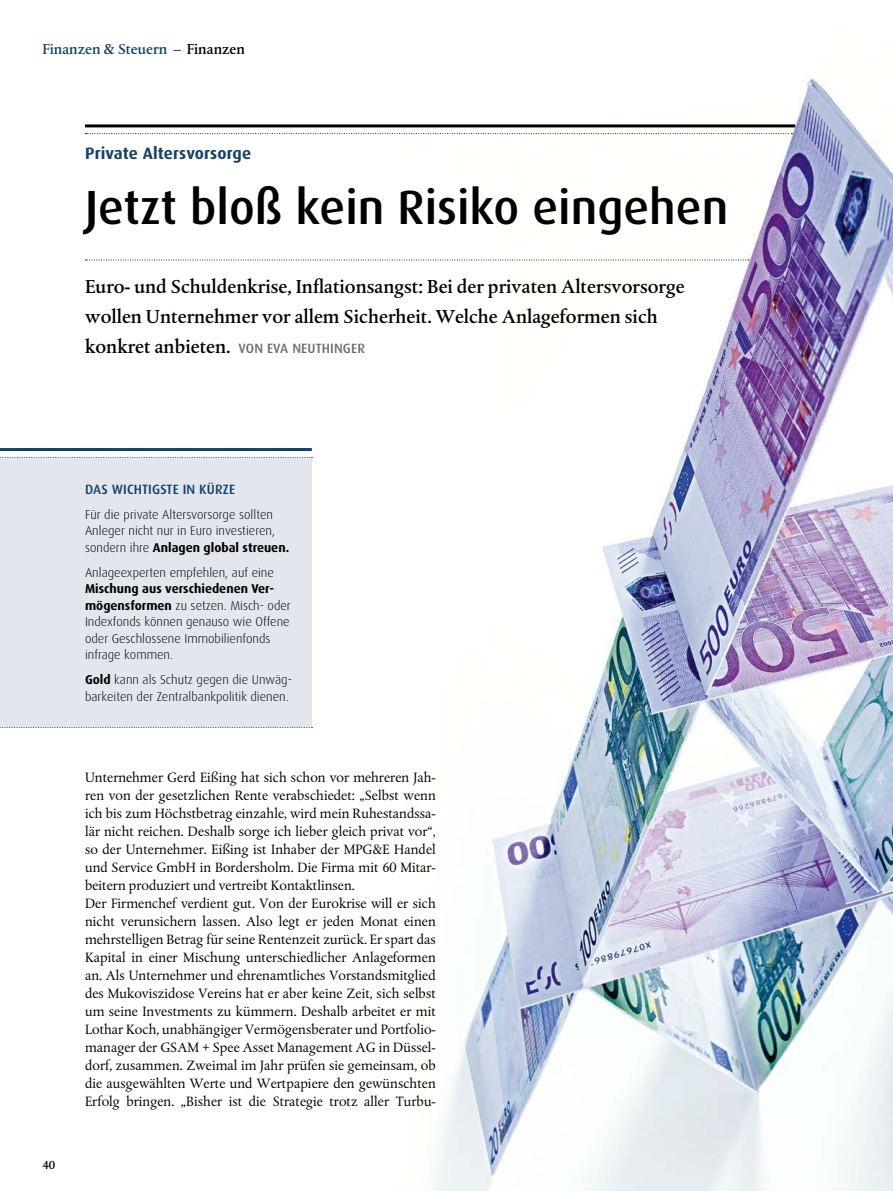
<style>
.page{position:relative;width:893px;height:1191px;background:#fff}
.page>*{position:absolute;margin:0;border:0;box-sizing:border-box;transform-origin:0 0}
.t1{font:500 48px "Dax";color:#000}
.t2{font:19.5px/30px "DTL Albertina T Medium";color:#000}
.t3{font:700 16.5px "Dax";letter-spacing:.01em;color:#124269}
.t4{font:15px "DTL Albertina T Medium";color:#124269}
.t5{font:14.25px/18px "DTL Albertina T";color:#000}
.t6{font:500 13.5px "Dax";letter-spacing:.01em;color:#124269}
.t7{font:300 12.75px/16.5px "Dax";color:#000}
.t8{font:12px "DTL Albertina T Medium";color:#000}
.s1{color:#000}
.s2{font-family:"Dax";font-weight:500;font-size:13.5px;color:#6e6e6e}
.s3{font-weight:700}
</style>
<div class="page">
<img style="left:395px;top:78px;width:498px;height:1113px">
<svg style="left:85px;top:260px;width:664px;height:1px"></svg>
<hr style="left:85px;top:124px;width:710px;height:3px;background:#000">
<svg style="left:85px;top:133px;width:707px;height:1px"></svg>
<div style="left:0;top:457px;width:312px;height:271px;background:#e4e6ed"></div>
<hr style="left:0;top:448px;width:312px;height:3px;background:#124269">
<svg style="left:0;top:457px;width:312px;height:1px"></svg>
<svg style="left:0;top:727px;width:312px;height:1px"></svg>
<p class="t4" style="left:43px;top:40px;width:204px">Finanzen &amp; Steuern – <span class="s1">Finanzen</span></p>
<p class="t3" style="left:85px;top:143px;width:168px">Private Altersvorsorge</p>
<h1 class="t1" style="left:85px;top:179px;width:645px">JETZT BLOß KEIN RISIKO EINGEHEN</h1>
<h2 class="t2" style="left:85px;top:271px;width:601px">Euro- und Schuldenkrise, Inflationsangst: Bei der privaten Altersvorsorge wollen Unternehmer vor allem Sicherheit. Welche Anlageformen sich konkret anbieten. <span class="s2">VON EVA NE UTHINGER</span></h2>
<p class="t6" style="left:85px;top:481px;width:150px">DAS WICHTIGSTE IN KÜRZE</p>
<p class="t7" style="left:85px;top:506px;width:206px">Für die private Altersvorsorge sollten<br>Anleger nicht nur in Euro investieren, sondern ihre <span class="s3">Anlagen global streuen.</span></p>
<p class="t7" style="left:85px;top:564px;width:190px">Anlageexperten empfehlen, auf eine</p>
<p class="t7" style="left:85px;top:580px;width:207px"><span class="s3">Mischung aus verschiedenen Ver&shy;mögensformen</span> zu setzen. Misch- oder<br>Indexfonds können genauso wie Offene oder Geschlossene Immobilienfonds infrage kommen.</p>
<p class="t7" style="left:85px;top:671px;width:208px"><span class="s3">Gold</span> kann als Schutz gegen die Unwäg&shy;barkeiten der Zentralbankpolitik dienen.</p>
<p class="t8" style="left:43px;top:1157px;width:14px">40</p>
<p class="t5" style="left:85px;top:768px;width:352px">Unternehmer Gerd Eißing hat sich schon vor mehreren Jah&shy;ren von der gesetzlichen Rente verabschiedet: „Selbst wenn ich bis zum Höchstbetrag einzahle, wird mein Ruhestandssa&shy;lär nicht reichen. Deshalb sorge ich lieber gleich privat vor“, so der Unternehmer. Eißing ist Inhaber der MPG&amp;E Handel und Service GmbH in Bordersholm. Die Firma mit 60 Mitar&shy;beitern produziert und vertreibt Kontaktlinsen.<br>Der Firmenchef verdient gut. Von der Eurokrise will er sich nicht verunsichern lassen. Also legt er jeden Monat einen mehrstelligen Betrag für seine Rentenzeit zurück. Er spart das Kapital in einer Mischung unterschiedlicher Anlageformen an. Als Unternehmer und ehrenamtliches Vorstandsmitglied des Mukoviszidose Vereins hat er aber keine Zeit, sich selbst um seine Investments zu kümmern. Deshalb arbeitet er mit Lothar Koch, unabhängiger Vermögensberater und Portfolio&shy;manager der GSAM + Spee Asset Management AG in Düssel&shy;dorf, zusammen. Zweimal im Jahr prüfen sie gemeinsam, ob die ausgewählten Werte und Wertpapiere den gewünschten Erfolg bringen. „Bisher ist die Strategie trotz aller Turbu-</p>
</div>
